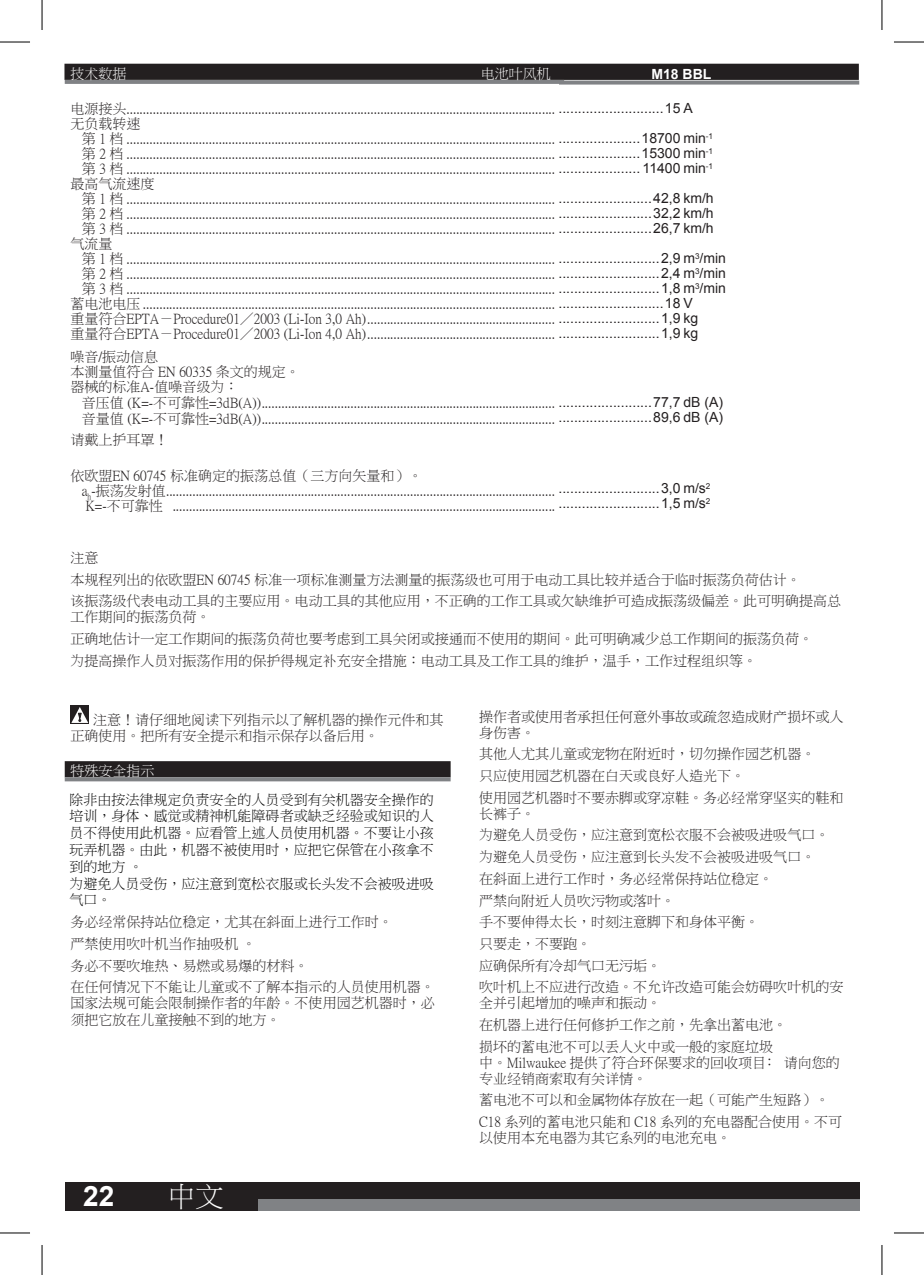
<style>
.page{position:relative;width:924px;height:1275px;background:#fff}
.page>*{position:absolute;margin:0;border:0;box-sizing:border-box;transform-origin:0 0}
.t1{font:700 28px "Arial";color:#fff}
.t2{font:28px "P Ming Li U";color:#fff}
.t3{font:14px/21.6px "P Ming Li U";color:#231f20}
.t4{font:14px/16.8px "P Ming Li U";color:#000}
.t5{font:14px "P Ming Li U";color:#fff}
.t6{font:700 14px "Arial";color:#fff}
.s1{font-family:"Arial"}
</style>
<div class="page">
<div style="left:65px;top:1182px;width:793px;height:28px;background:#231f20"></div>
<div style="left:133px;top:1199px;width:725px;height:11px;background:#808285"></div>
<svg style="left:559px;top:82px;width:299px;height:3px"></svg>
<div style="left:133px;top:1182px;width:124px;height:28px;background:#231f20"></div>
<div style="left:64px;top:62px;width:794px;height:20px;background:#231f20"></div>
<hr style="left:65px;top:80px;width:499px;height:4px;background:#808285">
<div style="left:65px;top:761px;width:385px;height:16px;background:#231f20"></div>
<svg style="left:65px;top:777px;width:385px;height:4px;background:#838588"></svg>
<div style="left:70px;top:705px;width:19px;height:19px;background:#231f20"></div>
<svg style="left:71px;top:707px;width:17px;height:16px"></svg>
<hr style="left:0;top:42px;width:30px;height:1px;background:#000">
<hr style="left:893px;top:42px;width:30px;height:1px;background:#000">
<hr style="left:0;top:1232px;width:30px;height:1px;background:#000">
<hr style="left:893px;top:1232px;width:30px;height:1px;background:#000">
<hr style="left:42px;top:0;width:1px;height:30px;background:#000">
<hr style="left:42px;top:1245px;width:1px;height:30px;background:#000">
<hr style="left:881px;top:0;width:1px;height:30px;background:#000">
<hr style="left:881px;top:1245px;width:1px;height:30px;background:#000">
<p class="t5" style="left:70px;top:67px;width:57px">技术数据</p>
<p class="t5" style="left:480px;top:67px;width:71px">电池叶风机</p>
<p class="t3" style="left:70px;top:113px;width:71px">无负载转速</p>
<p class="t6" style="left:653px;top:66px;width:61px">M18 BBL</p>
<p class="t3" style="left:82px;top:93px;width:632px;line-height:30px;text-indent:-11px">电源接头 .................................................................................................................................. <span class="s1">...........................15 A<br></span>第 1 档 .................................................................................................................................. <span class="s1">.....................18700 min</span><sup>-1</sup></p>
<p class="t3" style="left:82px;top:146px;width:632px;line-height:15px">第 2 档 .................................................................................................................................. <span class="s1">.....................15300 min</span><sup>-1</sup>第 3 档 .................................................................................................................................. <span class="s1">..................... 11400 min</span><sup>-1</sup></p>
<p class="t3" style="left:82px;top:191px;width:633px;line-height:15px;text-align:justify">第 1 档 .................................................................................................................................. <span class="s1">........................42,8 km/h</span>第 2 档 .................................................................................................................................. <span class="s1">........................32,2 km/h</span>第 3 档 .................................................................................................................................. <span class="s1">........................26,7 km/h</span></p>
<p class="t3" style="left:82px;top:247px;width:645px">第 1 档 .................................................................................................................................. <span class="s1">..........................2,9 m</span><sup>3</sup><span class="s1">/min</span></p>
<p class="t3" style="left:82px;top:262px;width:645px">第 2 档 .................................................................................................................................. <span class="s1">..........................2,4 m</span><sup>3</sup><span class="s1">/min</span></p>
<p class="t3" style="left:82px;top:277px;width:645px">第 3 档 .................................................................................................................................. <span class="s1">..........................1,8 m</span><sup>3</sup><span class="s1">/min</span></p>
<p class="t3" style="left:70px;top:292px;width:623px">蓄电池电压 ............................................................................................................................. <span class="s1">...........................18 V</span></p>
<p class="t3" style="left:70px;top:307px;width:629px">重量符合EPTA－Procedure01／2003 (Li-Ion 3,0 Ah) ......................................................... <span class="s1">..........................1,9 kg</span></p>
<p class="t3" style="left:70px;top:322px;width:629px">重量符合EPTA－Procedure01／2003 (Li-Ion 4,0 Ah) ......................................................... <span class="s1">..........................1,9 kg</span></p>
<p class="t6" style="left:651px;top:66px;width:61px">M18 BBL</p>
<p class="t3" style="left:70px;top:173px;width:86px">最高气流速度</p>
<p class="t3" style="left:70px;top:232px;width:43px">气流量</p>
<p class="t3" style="left:70px;top:349px;width:231px;line-height:15px">噪音/振动信息<br>本测量值符合 EN 60335 条文的规定。器械的标准A-值噪音级为：</p>
<p class="t3" style="left:70px;top:429px;width:100px">请戴上护耳罩！</p>
<p class="t3" style="left:70px;top:464px;width:353px">依欧盟EN 60745 标准确定的振荡总值（三方向矢量和）。</p>
<p class="t3" style="left:82px;top:395px;width:642px;line-height:16px">音压值 (K=-不可靠性=3dB(A)) ......................................................................................... <span class="s1">........................77,7 dB (A)</span>音量值 (K=-不可靠性=3dB(A)) ......................................................................................... <span class="s1">........................89,6 dB (A)</span></p>
<p class="t3" style="left:82px;top:483px;width:630px;line-height:15px">a<sub>h</sub>-振荡发射值 ...................................................................................................................... <span class="s1">..........................3,0 m/s</span><sup>2<br></sup>K=-不可靠性 .................................................................................................................... <span class="s1">..........................1,5 m/s</span><sup>2</sup></p>
<p class="t3" style="left:70px;top:547px;width:772px">注意<br>本规程列出的依欧盟EN 60745 标准一项标准测量方法测量的振荡级也可用于电动工具比较并适合于临时振荡负荷估计。<br>该振荡级代表电动工具的主要应用。电动工具的其他应用，不正确的工作工具或欠缺维护可造成振荡级偏差。此可明确提高总</p>
<p class="t3" style="left:70px;top:606px;width:744px">工作期间的振荡负荷。<br>正确地估计一定工作期间的振荡负荷也要考虑到工具关闭或接通而不使用的期间。此可明确减少总工作期间的振荡负荷。为提高操作人员对振荡作用的保护得规定补充安全措施：电动工具及工作工具的维护，温手，工作过程组织等。</p>
<p class="t3" style="left:70px;top:712px;width:374px;line-height:16px;text-indent:23px">注意！请仔细地阅读下列指示以了解机器的操作元件和其正确使用。把所有安全提示和指示保存以备后用。</p>
<p class="t5" style="left:70px;top:764px;width:85px">特殊安全指示</p>
<p class="t4" style="left:69px;top:791px;width:365px">除非由按法律规定负责安全的人员受到有关机器安全操作的培训，身体、感觉或精神机能障碍者或缺乏经验或知识的人员不得使用此机器。应看管上述人员使用机器。不要让小孩玩弄机器。由此，机器不被使用时，应把它保管在小孩拿不到的地方 。<br>为避免人员受伤，应注意到宽松衣服或长头发不会被吸进吸气口。</p>
<p class="t3" style="left:70px;top:911px;width:365px">务必经常保持站位稳定，尤其在斜面上进行工作时。<br>严禁使用吹叶机当作抽吸机 。<br>务必不要吹堆热、易燃或易爆的材料。<br>在任何情况下不能让儿童或不了解本指示的人员使用机器。</p>
<p class="t3" style="left:70px;top:995px;width:365px;line-height:16px">国家法规可能会限制操作者的年龄。不使用园艺机器时，必须把它放在儿童接触不到的地方。</p>
<h1 class="t1" style="left:83px;top:1177px;width:33px">22</h1>
<h1 class="t2" style="left:167px;top:1182px;width:57px">中文</h1>
<p class="t3" style="left:479px;top:708px;width:365px;line-height:16px">操作者或使用者承担任何意外事故或疏忽造成财产损坏或人身伤害。</p>
<p class="t3" style="left:479px;top:743px;width:365px">其他人尤其儿童或宠物在附近时，切勿操作园艺机器。<br>只应使用园艺机器在白天或良好人造光下。<br>使用园艺机器时不要赤脚或穿凉鞋。务必经常穿坚实的鞋和</p>
<p class="t3" style="left:479px;top:803px;width:365px">长裤子。<br>为避免人员受伤，应注意到宽松衣服不会被吸进吸气口。为避免人员受伤，应注意到长头发不会被吸进吸气口。<br>在斜面上进行工作时，务必经常保持站位稳定。<br>严禁向附近人员吹污物或落叶。<br>手不要伸得太长，时刻注意脚下和身体平衡。<br>只要走，不要跑。<br>应确保所有冷却气口无污垢。<br>吹叶机上不应进行改造。不允许改造可能会妨碍吹叶机的安</p>
<p class="t3" style="left:479px;top:992px;width:309px">全并引起增加的噪声和振动。<br>在机器上进行任何修护工作之前，先拿出蓄电池。损坏的蓄电池不可以丢人火中或一般的家庭垃圾</p>
<p class="t3" style="left:479px;top:1054px;width:362px;line-height:16px">中。Milwaukee 提供了符合环保要求的回收项目﹕ 请向您的专业经销商索取有关详情。</p>
<p class="t3" style="left:479px;top:1089px;width:364px">蓄电池不可以和金属物体存放在一起（可能产生短路）。<br>C18 系列的蓄电池只能和 C18 系列的充电器配合使用。不可</p>
<p class="t3" style="left:479px;top:1127px;width:253px">以使用本充电器为其它系列的电池充电。</p>
</div>
